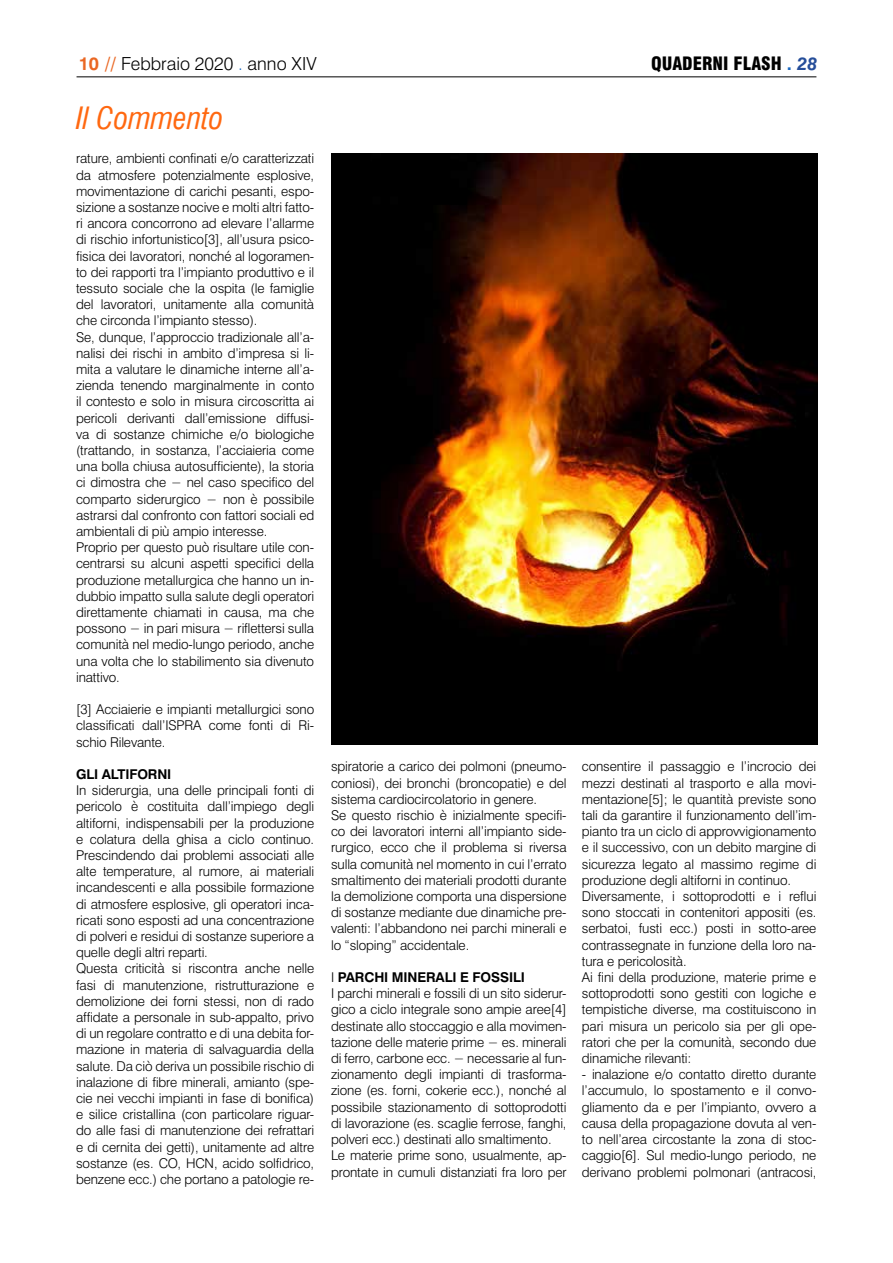
<style>
.page{position:relative;width:893px;height:1263px;background:#fff}
.page>*{position:absolute;margin:0;border:0;box-sizing:border-box;transform-origin:0 0}
.t1{font:italic condensed 30px "Swiss 721 BT";color:#ff6810}
.t2{font:300 18px "Swiss 721 BT";color:#000}
.t3{font:900 condensed 18px "Swiss 721 BT";color:#000}
.t4{font:300 13.5px/16.2px "Swiss 721 BT";letter-spacing:-.01em;color:#000}
.t5{font:700 13.5px "Swiss 721 BT";letter-spacing:-.01em;color:#000}
.s1{font-weight:700;color:#ea6723}
.s2{color:#1a68c1}
.s3{font-weight:700;font-stretch:normal;color:#1a68c1}
.s4{font-weight:700;font-style:italic;font-stretch:normal;color:#264e9a}
.s5{font-weight:700}
</style>
<div class="page">
<hr style="left:77px;top:76px;width:739px;height:1px;background:#000">
<img style="left:331px;top:153px;width:486px;height:591px">
<h2 class="t2" style="left:79px;top:53px;width:239px"><span class="s1">10 //</span> Febbraio 2020 <span class="s2">.</span> anno XIV</h2>
<h2 class="t3" style="left:651px;top:53px;width:168px">QUADERNI FLASH <span class="s3">.</span> <span class="s4">28</span></h2>
<h1 class="t1" style="left:76px;top:101px;width:149px">Il Commento</h1>
<p class="t4" style="left:76px;top:151px;width:240px">rature, ambienti confinati e/o caratterizzati da atmosfere potenzialmente esplosive, movimentazione di carichi pesanti, espo&shy;sizione a sostanze nocive e molti altri fatto&shy;ri ancora concorrono ad elevare l’allarme di rischio infortunistico[3], all’usura psico&shy;fisica dei lavoratori, nonché al logoramen&shy;to dei rapporti tra l’impianto produttivo e il tessuto sociale che la ospita (le famiglie del lavoratori, unitamente alla comunità che circonda l’impianto stesso).<br>Se, dunque, l’approccio tradizionale all’a&shy;nalisi dei rischi in ambito d’impresa si li&shy;mita a valutare le dinamiche interne all’a&shy;zienda tenendo marginalmente in conto il contesto e solo in misura circoscritta ai pericoli derivanti dall’emissione diffusi&shy;va di sostanze chimiche e/o biologiche (trattando, in sostanza, l’acciaieria come una bolla chiusa autosufficiente), la storia ci dimostra che − nel caso specifico del comparto siderurgico − non è possibile astrarsi dal confronto con fattori sociali ed ambientali di più ampio interesse.<br>Proprio per questo può risultare utile con&shy;centrarsi su alcuni aspetti specifici della produzione metallurgica che hanno un in&shy;dubbio impatto sulla salute degli operatori direttamente chiamati in causa, ma che possono − in pari misura − riflettersi sulla comunità nel medio-lungo periodo, anche una volta che lo stabilimento sia divenuto inattivo.</p>
<p class="t4" style="left:76px;top:701px;width:240px;text-align:justify">[3] Acciaierie e impianti metallurgici sono classificati dall’ISPRA come fonti di Ri&shy;schio Rilevante.</p>
<p class="t5" style="left:76px;top:766px;width:97px">GLI ALTIFORNI</p>
<p class="t4" style="left:76px;top:782px;width:240px">In siderurgia, una delle principali fonti di pericolo è costituita dall’impiego degli altiforni, indispensabili per la produzione e colatura della ghisa a ciclo continuo.<br>Prescindendo dai problemi associati alle alte temperature, al rumore, ai materiali incandescenti e alla possibile formazione di atmosfere esplosive, gli operatori inca&shy;ricati sono esposti ad una concentrazione di polveri e residui di sostanze superiore a quelle degli altri reparti.<br>Questa criticità si riscontra anche nelle fasi di manutenzione, ristrutturazione e demolizione dei forni stessi, non di rado affidate a personale in sub-appalto, privo di un regolare contratto e di una debita for&shy;mazione in materia di salvaguardia della salute. Da ciò deriva un possibile rischio di inalazione di fibre minerali, amianto (spe&shy;cie nei vecchi impianti in fase di bonifica) e silice cristallina (con particolare riguar&shy;do alle fasi di manutenzione dei refrattari e di cernita dei getti), unitamente ad altre sostanze (es. CO, HCN, acido solfidrico, benzene ecc.) che portano a patologie re-</p>
<p class="t4" style="left:582px;top:759px;width:236px">consentire il passaggio e l’incrocio dei mezzi destinati al trasporto e alla movi&shy;mentazione[5]; le quantità previste sono tali da garantire il funzionamento dell’im&shy;pianto tra un ciclo di approvvigionamento e il successivo, con un debito margine di sicurezza legato al massimo regime di produzione degli altiforni in continuo.<br>Diversamente, i sottoprodotti e i reflui sono stoccati in contenitori appositi (es. serbatoi, fusti ecc.) posti in sotto-aree contrassegnate in funzione della loro na&shy;tura e pericolosità.<br>Ai fini della produzione, materie prime e sottoprodotti sono gestiti con logiche e tempistiche diverse, ma costituiscono in pari misura un pericolo sia per gli ope&shy;ratori che per la comunità, secondo due dinamiche rilevanti:</p>
<p class="t4" style="left:582px;top:1066px;width:236px;text-align:justify">- inalazione e/o contatto diretto durante l’accumulo, lo spostamento e il convo&shy;gliamento da e per l’impianto, ovvero a causa della propagazione dovuta al ven&shy;to nell’area circostante la zona di stoc&shy;caggio[6]. Sul medio-lungo periodo, ne derivano problemi polmonari (antracosi,</p>
<p class="t4" style="left:331px;top:759px;width:237px">spiratorie a carico dei polmoni (pneumo&shy;coniosi), dei bronchi (broncopatie) e del sistema cardiocircolatorio in genere.<br>Se questo rischio è inizialmente specifi&shy;co dei lavoratori interni all’impianto side&shy;rurgico, ecco che il problema si riversa sulla comunità nel momento in cui l’errato smaltimento dei materiali prodotti durante la demolizione comporta una dispersione di sostanze mediante due dinamiche pre&shy;valenti: l’abbandono nei parchi minerali e lo “sloping” accidentale.</p>
<p class="t4" style="left:331px;top:969px;width:237px">I <span class="s5">PARCHI MINERALI E FOSSILI<br></span>I parchi minerali e fossili di un sito siderur&shy;gico a ciclo integrale sono ampie aree[4] destinate allo stoccaggio e alla movimen&shy;tazione delle materie prime − es. minerali di ferro, carbone ecc. − necessarie al fun&shy;zionamento degli impianti di trasforma&shy;zione (es. forni, cokerie ecc.), nonché al possibile stazionamento di sottoprodotti di lavorazione (es. scaglie ferrose, fanghi, polveri ecc.) destinati allo smaltimento.<br>Le materie prime sono, usualmente, ap&shy;prontate in cumuli distanziati fra loro per</p>
</div>
